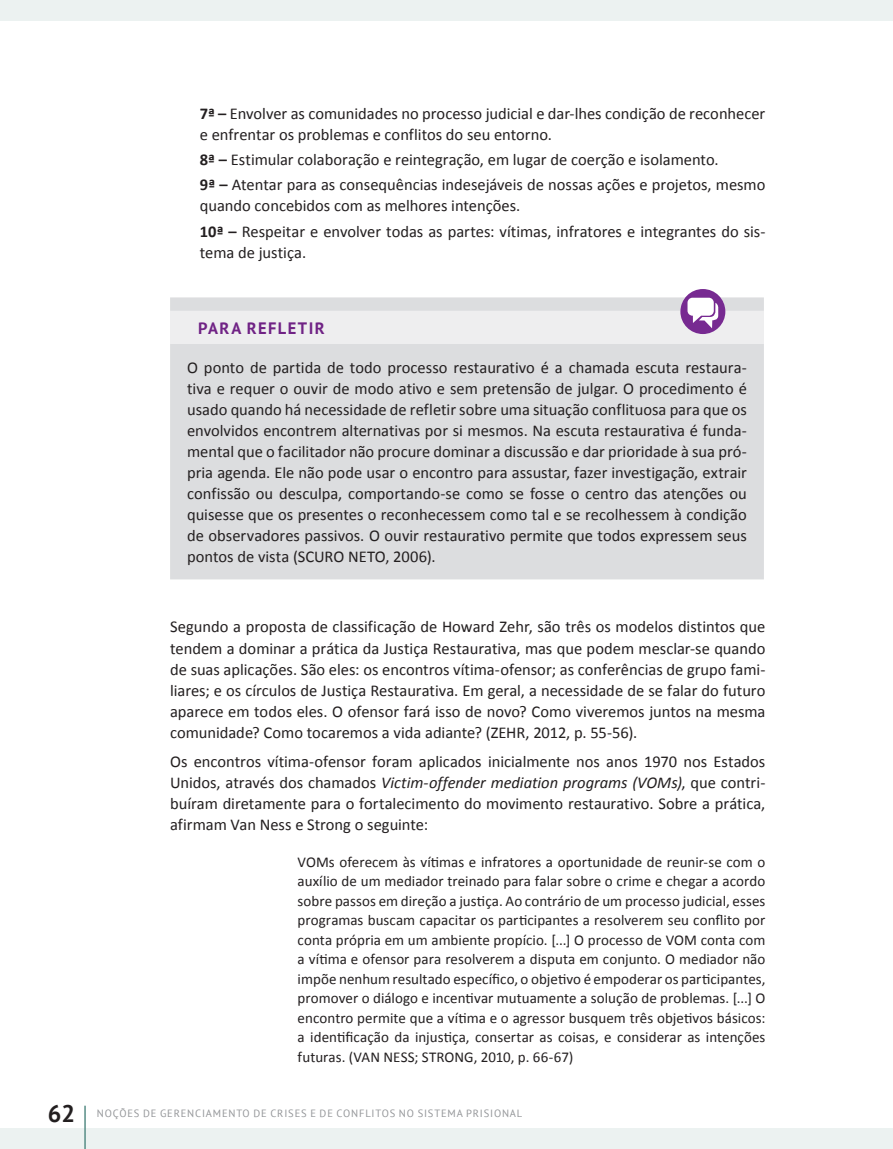
<style>
.page{position:relative;width:893px;height:1149px;background:#fff}
.page>*{position:absolute;margin:0;border:0;box-sizing:border-box;transform-origin:0 0}
.t1{font:700 24px "PT Sans";color:#231f20}
.texto_base{font:16.5px/21px "Calibri";color:#231f20}
.objetivos{font:700 16.5px "PT Sans";letter-spacing:.085em;color:#702385}
.citação{font:15px/19.5px "Calibri";color:#231f20;text-align:justify}
.t2{font:10.5px "PT Sans";letter-spacing:.08em;color:#939598}
.s1{font-weight:700}
.s2{font-style:italic}
</style>
<div class="page">
<div style="left:0;top:0;width:893px;height:21px;background:#ecf2f1"></div>
<div style="left:0;top:1127px;width:893px;height:21px;background:#ecf2f1"></div>
<hr style="left:84px;top:1105px;width:2px;height:43px;background:#578d86">
<div style="left:170px;top:297px;width:594px;height:282px;background:#dcdddf"></div>
<div style="left:170px;top:311px;width:594px;height:33px;background:#eeeeef"></div>
<svg style="left:680px;top:289px;width:45px;height:45px"></svg>
<p class="texto_base" style="left:200px;top:103px;width:567px"><span class="s1">7ª –</span> Envolver as comunidades no processo judicial e dar-lhes condição de reconhecer e enfrentar os problemas e conflitos do seu entorno.</p>
<p class="texto_base" style="left:200px;top:149px;width:520px"><span class="s1">8ª –</span> Estimular colaboração e reintegração, em lugar de coerção e isolamento.</p>
<p class="texto_base" style="left:200px;top:174px;width:567px"><span class="s1">9ª –</span> Atentar para as consequências indesejáveis de nossas ações e projetos, mesmo quando concebidos com as melhores intenções.</p>
<p class="texto_base" style="left:200px;top:221px;width:567px"><span class="s1">10ª –</span> Respeitar e envolver todas as partes: vítimas, infratores e integrantes do sis&shy;tema de justiça.</p>
<p class="objetivos" style="left:198px;top:317px;width:128px">PARA REFLETIR</p>
<p class="texto_base" style="left:187px;top:357px;width:561px;text-align:justify">O ponto de partida de todo processo restaurativo é a chamada escuta restaura&shy;tiva e requer o ouvir de modo ativo e sem pretensão de julgar. O procedimento é usado quando há necessidade de refletir sobre uma situação conflituosa para que os envolvidos encontrem alternativas por si mesmos. Na escuta restaurativa é funda&shy;mental que o facilitador não procure dominar a discussão e dar prioridade à sua pró&shy;pria agenda. Ele não pode usar o encontro para assustar, fazer investigação, extrair confissão ou desculpa, comportando-se como se fosse o centro das atenções ou quisesse que os presentes o reconhecessem como tal e se recolhessem à condição de observadores passivos. O ouvir restaurativo permite que todos expressem seus pontos de vista (SCURO NETO, 2006).</p>
<p class="texto_base" style="left:170px;top:616px;width:597px;text-align:justify">Segundo a proposta de classificação de Howard Zehr, são três os modelos distintos que tendem a dominar a prática da Justiça Restaurativa, mas que podem mesclar-se quando de suas aplicações. São eles: os encontros vítima-ofensor; as conferências de grupo fami&shy;liares; e os círculos de Justiça Restaurativa. Em geral, a necessidade de se falar do futuro aparece em todos eles. O ofensor fará isso de novo? Como viveremos juntos na mesma comunidade? Como tocaremos a vida adiante? (ZEHR, 2012, p. 55-56).</p>
<p class="texto_base" style="left:170px;top:751px;width:597px;text-align:justify">Os encontros vítima-ofensor foram aplicados inicialmente nos anos 1970 nos Estados Unidos, através dos chamados <span class="s2">Victim-offender mediation programs (VOMs)</span>, que contri&shy;buíram diretamente para o fortalecimento do movimento restaurativo. Sobre a prática, afirmam Van Ness e Strong o seguinte:</p>
<p class="citação" style="left:298px;top:851px;width:469px">VOMs oferecem às vítimas e infratores a oportunidade de reunir-se com o auxílio de um mediador treinado para falar sobre o crime e chegar a acordo sobre passos em direção a justiça. Ao contrário de um processo judicial, esses programas buscam capacitar os participantes a resolverem seu conflito por conta própria em um ambiente propício. [...] O processo de VOM conta com a vítima e ofensor para resolverem a disputa em conjunto. O mediador não impõe nenhum resultado específico, o objetivo é empoderar os participantes, promover o diálogo e incentivar mutuamente a solução de problemas. [...] O encontro permite que a vítima e o agressor busquem três objetivos básicos: a identificação da injustiça, consertar as coisas, e considerar as intenções futuras. (VAN NESS; STRONG, 2010, p. 66-67)</p>
<h1 class="t1" style="left:48px;top:1097px;width:29px">62</h1>
<p class="t2" style="left:97px;top:1106px;width:427px">NOÇÕES DE GERENCIAMENTO DE CRISES E DE CONFLITOS NO SISTEMA PRISIONAL</p>
</div>
